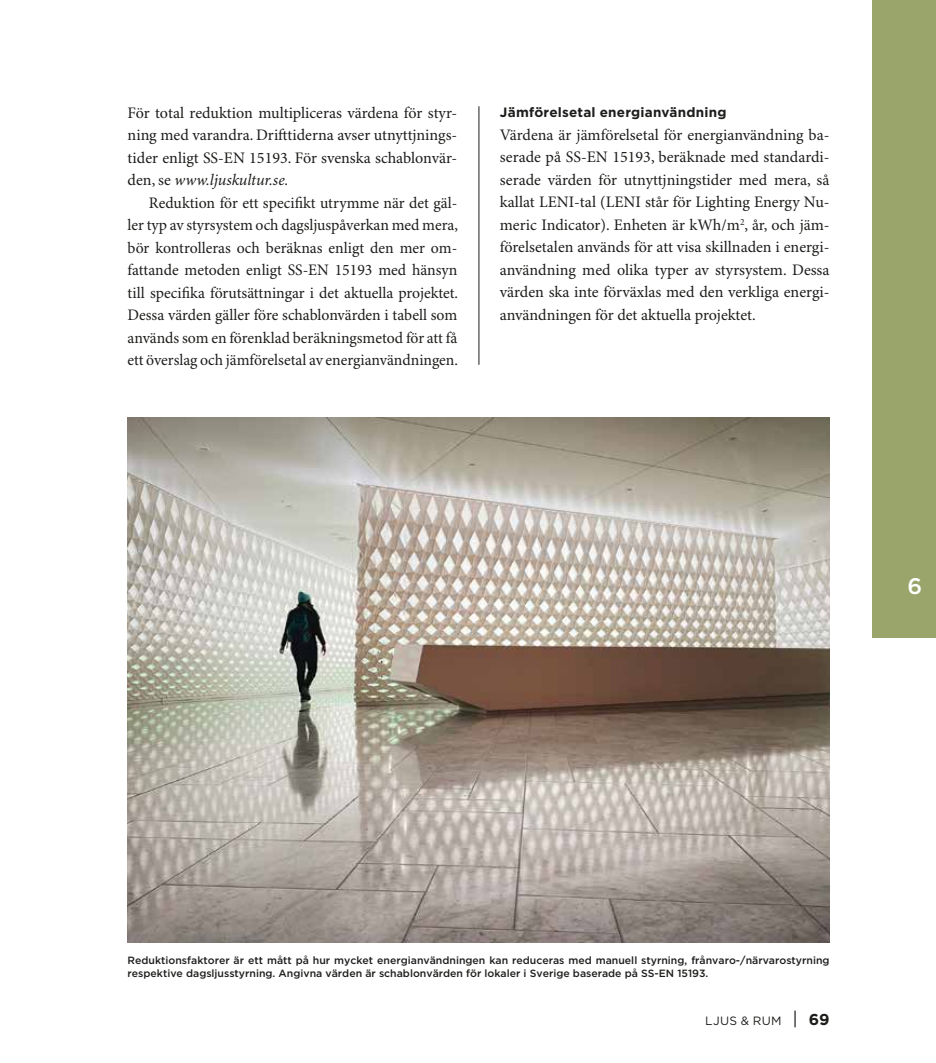
<style>
.page{position:relative;width:936px;height:1063px;background:#fff}
.page>*{position:absolute;margin:0;border:0;box-sizing:border-box;transform-origin:0 0}
.t1{font:500 22.5px "Gotham";color:#fff}
.t2{font:16.05px/22.5px "Minion Pro";color:#1d1d1b;text-align:justify}
.t3{font:700 13.5px "Gotham";letter-spacing:.015em;color:#1d1d1b}
.t4{font:12px "Gotham";letter-spacing:.035em;color:#1d1d1b}
.t5{font:500 10.5px/13.5px "Gotham";color:#1d1d1b}
.s1{font-style:italic}
.s2{font-size:18px}
.s3{font-weight:700;font-size:15.75px}
</style>
<div class="page">
<hr style="left:478px;top:106px;width:1px;height:259px;background:#1d1d1b">
<img style="left:128px;top:418px;width:701px;height:524px">
<div style="left:872px;top:0;width:63px;height:638px;background:#9aa56b"></div>
<p class="t2" style="left:128px;top:102px;width:331px">För total reduktion multipliceras värdena för styr&shy;ning med varandra. Drifttiderna avser utnyttjnings&shy;tider enligt SS-EN 15193. För svenska schablonvär&shy;den, se <span class="s1">www.ljuskultur.se.</span></p>
<p class="t2" style="left:128px;top:192px;width:332px;text-indent:21px">Reduktion för ett specifikt utrymme när det gäl&shy;ler typ av styrsystem och dagsljuspåverkan med mera, bör kontrolleras och beräknas enligt den mer om&shy;fattande metoden enligt SS-EN 15193 med hänsyn till specifika förutsättningar i det aktuella projektet.<br>Dessa värden gäller före schablonvärden i tabell som används som en förenklad beräkningsmetod för att få ett överslag och jämförelsetal av energianvändningen.</p>
<p class="t3" style="left:500px;top:105px;width:228px">Jämförelsetal energianvändning</p>
<p class="t2" style="left:500px;top:124px;width:331px">Värdena är jämförelsetal för energianvändning ba&shy;serade på SS-EN 15193, beräknade med standardi&shy;serade värden för utnyttjningstider med mera, så kallat LENI-tal (LENI står för Lighting Energy Nu&shy;meric Indicator). Enheten är kWh/m<sup>2</sup>, år, och jäm&shy;förelsetalen används för att visa skillnaden i energi&shy;användning med olika typer av styrsystem. Dessa värden ska inte förväxlas med den verkliga energi&shy;användningen för det aktuella projektet.</p>
<h1 class="t1" style="left:907px;top:573px;width:16px">6</h1>
<p class="t5" style="left:128px;top:953px;width:703px">Reduktionsfaktorer är ett mått på hur mycket energianvändningen kan reduceras med manuell styrning, frånvaro-/närvarostyrning respektive dagsljusstyrning. Angivna värden är schablonvärden för lokaler i Sverige baserade på SS-EN 15193.</p>
<p class="t4" style="left:705px;top:1014px;width:126px">LJUS &amp; RUM <span class="s2">|</span> <span class="s3">69</span></p>
</div>
